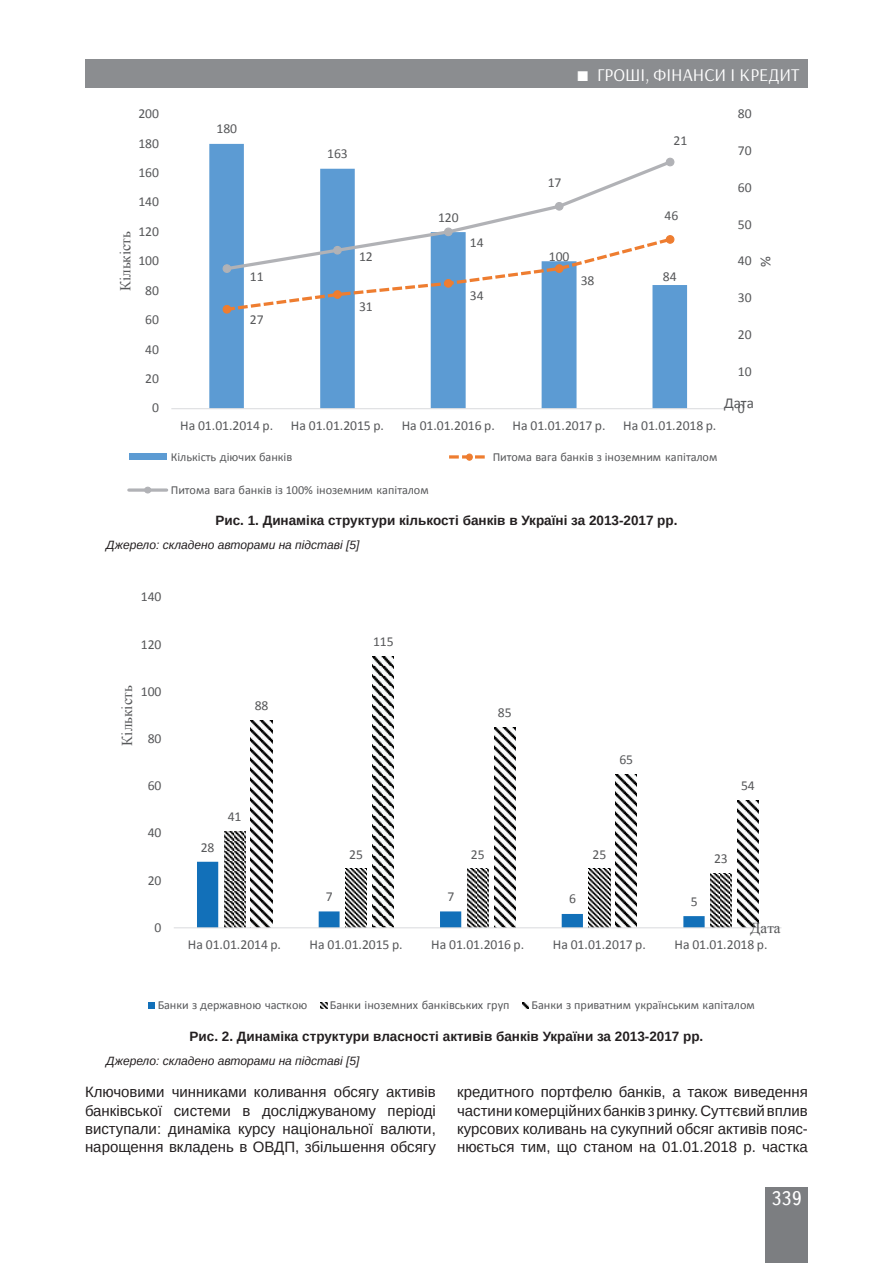
<style>
.page{position:relative;width:893px;height:1263px;background:#fff}
.page>*{position:absolute;margin:0;border:0;box-sizing:border-box;transform-origin:0 0}
.t1{font:19.5px "Ukrainian Text";color:#fff}
.t2{font:18px "Arsenal";color:#fff}
.t3{font:15.15px "Times New Roman";color:#57585a}
.t4{font:15.15px "Calibri";color:#57585a}
.t5{font:15px/18.1px "Arimo";color:#231f20;text-align:justify}
.t6{font:13.65px "Calibri";letter-spacing:-.005em;color:#57585a}
.t7{font:700 13.5px "Arimo";color:#231f20}
.t8{font:12.3px "Calibri";letter-spacing:-.005em;color:#57585a}
.t9{font:italic 12px "Arimo";color:#231f20}
</style>
<div class="page">
<div style="left:765px;top:1187px;width:43px;height:76px;background:#7c7e81"></div>
<div style="left:85px;top:60px;width:723px;height:28px;background:#8b8d90"></div>
<svg style="left:127px;top:143px;width:599px;height:351px"></svg>
<svg style="left:148px;top:656px;width:634px;height:353px"></svg>
<p class="t3" style="left:115px;top:291px;width:62px;rotate:-90deg">Кількість</p>
<p class="t6" style="left:138px;top:105px;width:22px">200</p>
<p class="t6" style="left:138px;top:134px;width:22px">180</p>
<p class="t6" style="left:138px;top:164px;width:22px">160</p>
<p class="t6" style="left:138px;top:193px;width:22px">140</p>
<p class="t6" style="left:138px;top:223px;width:22px">120</p>
<p class="t6" style="left:138px;top:252px;width:22px">100</p>
<p class="t6" style="left:145px;top:282px;width:15px">80</p>
<p class="t6" style="left:145px;top:311px;width:15px">60</p>
<p class="t6" style="left:145px;top:340px;width:15px">40</p>
<p class="t6" style="left:145px;top:370px;width:15px">20</p>
<p class="t6" style="left:152px;top:399px;width:8px">0</p>
<p class="t2" style="left:597px;top:64px;width:204px">Гроші, фінанси і кредит</p>
<p class="t6" style="left:216px;top:120px;width:22px">180</p>
<p class="t6" style="left:250px;top:268px;width:15px">11</p>
<p class="t6" style="left:250px;top:311px;width:15px">27</p>
<p class="t6" style="left:327px;top:145px;width:22px">163</p>
<p class="t6" style="left:359px;top:248px;width:15px">12</p>
<p class="t6" style="left:359px;top:298px;width:15px">31</p>
<p class="t6" style="left:438px;top:209px;width:22px">120</p>
<p class="t6" style="left:470px;top:234px;width:15px">14</p>
<p class="t6" style="left:470px;top:287px;width:15px">34</p>
<p class="t6" style="left:548px;top:174px;width:15px">17</p>
<p class="t6" style="left:549px;top:248px;width:22px">100</p>
<p class="t6" style="left:581px;top:272px;width:15px">38</p>
<p class="t6" style="left:673px;top:132px;width:15px">21</p>
<p class="t6" style="left:664px;top:207px;width:15px">46</p>
<p class="t6" style="left:663px;top:267px;width:15px">84</p>
<p class="t6" style="left:738px;top:105px;width:15px">80</p>
<p class="t6" style="left:738px;top:142px;width:15px">70</p>
<p class="t6" style="left:738px;top:179px;width:15px">60</p>
<p class="t6" style="left:738px;top:215px;width:15px">50</p>
<p class="t6" style="left:738px;top:252px;width:15px">40</p>
<p class="t4" style="left:756px;top:267px;width:12px;rotate:-90deg">%</p>
<p class="t6" style="left:738px;top:289px;width:15px">30</p>
<p class="t6" style="left:738px;top:326px;width:15px">20</p>
<p class="t6" style="left:738px;top:363px;width:15px">10</p>
<p class="t6" style="left:180px;top:417px;width:95px">На 01.01.2014 р.</p>
<p class="t6" style="left:291px;top:417px;width:95px">На 01.01.2015 р.</p>
<p class="t6" style="left:402px;top:417px;width:95px">На 01.01.2016 р.</p>
<p class="t6" style="left:512px;top:417px;width:95px">На 01.01.2017 р.</p>
<p class="t6" style="left:623px;top:417px;width:95px">На 01.01.2018 р.</p>
<p class="t4" style="left:724px;top:394px;width:31px">Дата</p>
<p class="t6" style="left:738px;top:399px;width:8px">0</p>
<p class="t8" style="left:171px;top:449px;width:123px">Кількість діючих банків</p>
<p class="t8" style="left:493px;top:449px;width:226px">Питома вага банків з іноземним капіталом</p>
<p class="t8" style="left:171px;top:482px;width:259px">Питома вага банків із 100% іноземним капіталом</p>
<p class="t7" style="left:215px;top:511px;width:464px">Рис. 1. Динаміка структури кількості банків в Україні за 2013-2017 рр.</p>
<p class="t9" style="left:106px;top:537px;width:255px">Джерело: складено авторами на підставі [5]</p>
<p class="t6" style="left:141px;top:588px;width:22px">140</p>
<p class="t6" style="left:141px;top:635px;width:22px">120</p>
<p class="t3" style="left:117px;top:746px;width:62px;rotate:-90deg">Кількість</p>
<p class="t6" style="left:141px;top:683px;width:22px">100</p>
<p class="t6" style="left:148px;top:730px;width:15px">80</p>
<p class="t6" style="left:148px;top:777px;width:15px">60</p>
<p class="t6" style="left:148px;top:824px;width:15px">40</p>
<p class="t6" style="left:148px;top:871px;width:15px">20</p>
<p class="t6" style="left:155px;top:919px;width:8px">0</p>
<p class="t6" style="left:255px;top:697px;width:15px">88</p>
<p class="t6" style="left:201px;top:838px;width:15px">28</p>
<p class="t6" style="left:228px;top:808px;width:15px">41</p>
<p class="t6" style="left:373px;top:633px;width:22px">115</p>
<p class="t6" style="left:498px;top:704px;width:15px">85</p>
<p class="t6" style="left:619px;top:751px;width:15px">65</p>
<p class="t6" style="left:741px;top:777px;width:15px">54</p>
<p class="t6" style="left:349px;top:845px;width:15px">25</p>
<p class="t6" style="left:471px;top:845px;width:15px">25</p>
<p class="t6" style="left:592px;top:845px;width:15px">25</p>
<p class="t6" style="left:326px;top:888px;width:8px">7</p>
<p class="t6" style="left:447px;top:888px;width:8px">7</p>
<p class="t6" style="left:569px;top:890px;width:8px">6</p>
<p class="t6" style="left:691px;top:893px;width:8px">5</p>
<p class="t6" style="left:714px;top:850px;width:15px">23</p>
<p class="t3" style="left:750px;top:917px;width:32px">Дата</p>
<p class="t6" style="left:188px;top:936px;width:95px">На 01.01.2014 р.</p>
<p class="t6" style="left:310px;top:936px;width:95px">На 01.01.2015 р.</p>
<p class="t6" style="left:431px;top:936px;width:95px">На 01.01.2016 р.</p>
<p class="t6" style="left:553px;top:936px;width:95px">На 01.01.2017 р.</p>
<p class="t6" style="left:674px;top:936px;width:95px">На 01.01.2018 р.</p>
<p class="t8" style="left:158px;top:997px;width:151px">Банки з державною часткою</p>
<p class="t8" style="left:330px;top:997px;width:181px">Банки іноземних банківських груп</p>
<p class="t8" style="left:532px;top:997px;width:225px">Банки з приватним українським капіталом</p>
<p class="t7" style="left:190px;top:1027px;width:515px">Рис. 2. Динаміка структури власності активів банків України за 2013-2017 рр.</p>
<p class="t9" style="left:106px;top:1053px;width:255px">Джерело: складено авторами на підставі [5]</p>
<p class="t5" style="left:85px;top:1083px;width:352px">Ключовими чинниками коливання обсягу активів банківської системи в досліджуваному періоді виступали: динаміка курсу національної валюти, нарощення вкладень в ОВДП, збільшення обсягу</p>
<p class="t5" style="left:457px;top:1083px;width:352px">кредитного портфелю банків, а також виведення частини комерційних банків з ринку. Суттєвий вплив курсових коливань на сукупний обсяг активів пояс&shy;нюється тим, що станом на 01.01.2018 р. частка</p>
<h1 class="t1" style="left:771px;top:1188px;width:32px">339</h1>
</div>
